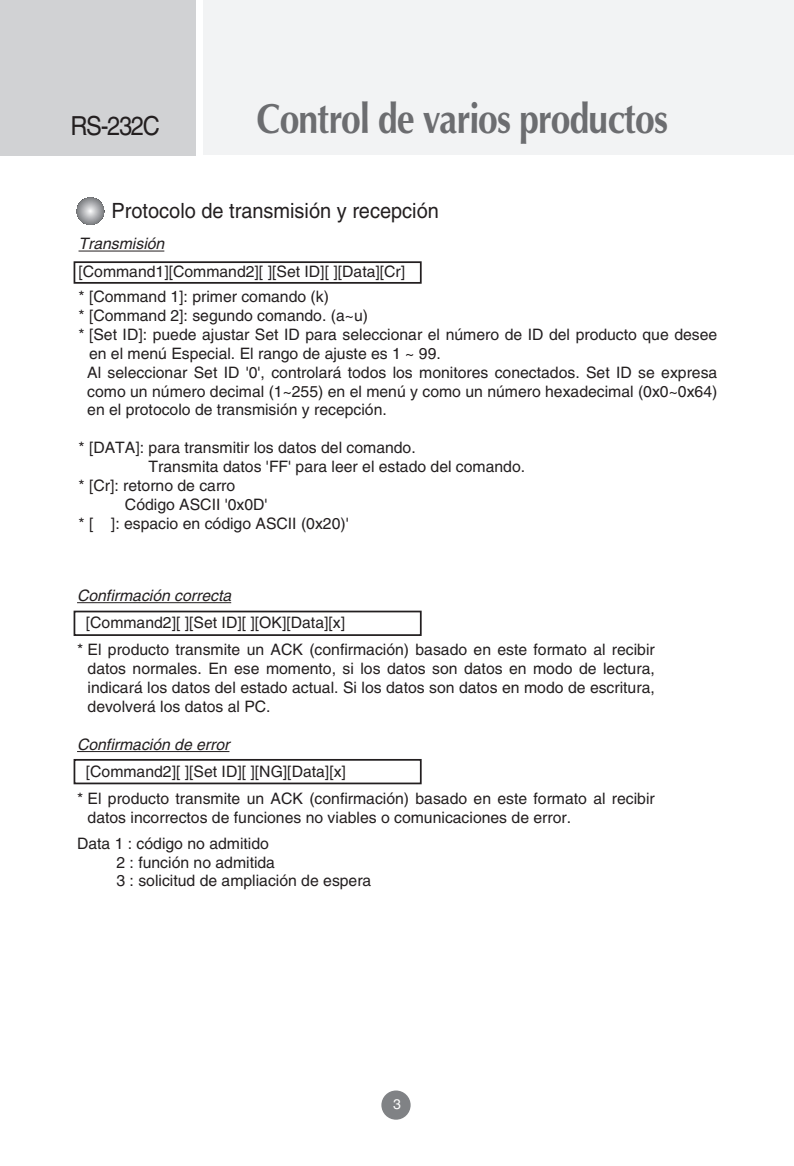
<style>
.page{position:relative;width:794px;height:1166px;background:#fff}
.page>*{position:absolute;margin:0;border:0;box-sizing:border-box;transform-origin:0 0}
.t1{font:700 42px "Optima";letter-spacing:-.03em;color:#6c6d70;scale:.85 1}
.t2{font:26.25px "Helvetica";letter-spacing:-.055em;color:#231f20;scale:.9 1}
.t3{font:21px "Helvetica";color:#231f20;scale:.95 1}
.t4{font:15.75px/18.9px "Helvetica";color:#231f20}
.t5{font:italic 15.75px "Helvetica";color:#231f20}
.t6{font:14px "Helvetica";color:#fff}
</style>
<div class="page">
<hr style="left:77px;top:602px;width:154px;height:1px;background:#231f20">
<svg style="left:73px;top:610px;width:349px;height:175px"></svg>
<div style="left:203px;top:0;width:590px;height:155px;background:#f2f3f4"></div>
<div style="left:0;top:0;width:195px;height:156px;background:#d1d2d4"></div>
<div style="left:381px;top:1090px;width:29px;height:30px;background:#808285;border-radius:50%"></div>
<hr style="left:78px;top:251px;width:86px;height:1px;background:#231f20">
<svg style="left:77px;top:198px;width:27px;height:27px"></svg>
<div style="left:74px;top:261px;width:347px;height:23px;border:2px solid #231f20"></div>
<h2 class="t2" style="left:70px;top:116px;width:101px">RS-232C</h2>
<h1 class="t1" style="left:257px;top:101px;width:485px">Control de varios productos</h1>
<h3 class="t3" style="left:111px;top:203px;width:346px">Protocolo de transmisión y recepción</h3>
<p class="t5" style="left:78px;top:238px;width:87px">Transmisión</p>
<p class="t4" style="left:78px;top:260px;width:328px;line-height:25.4px">[Command1][Command2][ ][Set ID][ ][Data][Cr] * [Command 1]: primer comando (k)</p>
<p class="t4" style="left:78px;top:307px;width:291px">* [Command 2]: segundo comando. (a~u)</p>
<p class="t4" style="left:78px;top:326px;width:640px">* [Set ID]: puede ajustar Set ID para seleccionar el número de ID del producto que desee</p>
<p class="t4" style="left:89px;top:345px;width:353px">en el menú Especial. El rango de ajuste es 1 ~ 99.</p>
<p class="t4" style="left:87px;top:364px;width:631px">Al seleccionar Set ID '0', controlará todos los monitores conectados. Set ID se expresa</p>
<p class="t4" style="left:87px;top:383px;width:631px">como un número decimal (1~255) en el menú y como un número hexadecimal (0x0~0x64)</p>
<p class="t4" style="left:87px;top:402px;width:301px">en el protocolo de transmisión y recepción.</p>
<p class="t4" style="left:78px;top:440px;width:338px">* [DATA]: para transmitir los datos del comando.</p>
<p class="t4" style="left:148px;top:459px;width:378px">Transmita datos 'FF' para leer el estado del comando.</p>
<p class="t4" style="left:78px;top:478px;width:158px">* [Cr]: retorno de carro</p>
<p class="t4" style="left:125px;top:496px;width:144px">Código ASCII '0x0D'</p>
<p class="t4" style="left:78px;top:515px;width:271px">* [ ]: espacio en código ASCII (0x20)'</p>
<p class="t5" style="left:77px;top:590px;width:156px">Confirmación correcta</p>
<p class="t4" style="left:77px;top:611px;width:579px;line-height:27.1px;text-indent:9px">[Command2][ ][Set ID][ ][OK][Data][x]<br>* El producto transmite un ACK (confirmación) basado en este formato al recibir</p>
<p class="t4" style="left:88px;top:661px;width:568px;text-align:justify">datos normales. En ese momento, si los datos son datos en modo de lectura, indicará los datos del estado actual. Si los datos son datos en modo de escritura, devolverá los datos al PC.</p>
<p class="t5" style="left:77px;top:739px;width:154px">Confirmación de error</p>
<p class="t4" style="left:77px;top:760px;width:579px;line-height:27.1px;text-indent:9px">[Command2][ ][Set ID][ ][NG][Data][x]<br>* El producto transmite un ACK (confirmación) basado en este formato al recibir</p>
<p class="t4" style="left:77px;top:806px;width:495px;line-height:25.4px;text-indent:11px">datos incorrectos de funciones no viables o comunicaciones de error.<br>Data 1 : código no admitido</p>
<p class="t4" style="left:116px;top:854px;width:256px">2 : función no admitida<br>3 : solicitud de ampliación de espera</p>
<p class="t6" style="left:393px;top:1099px;width:9px">3</p>
</div>
